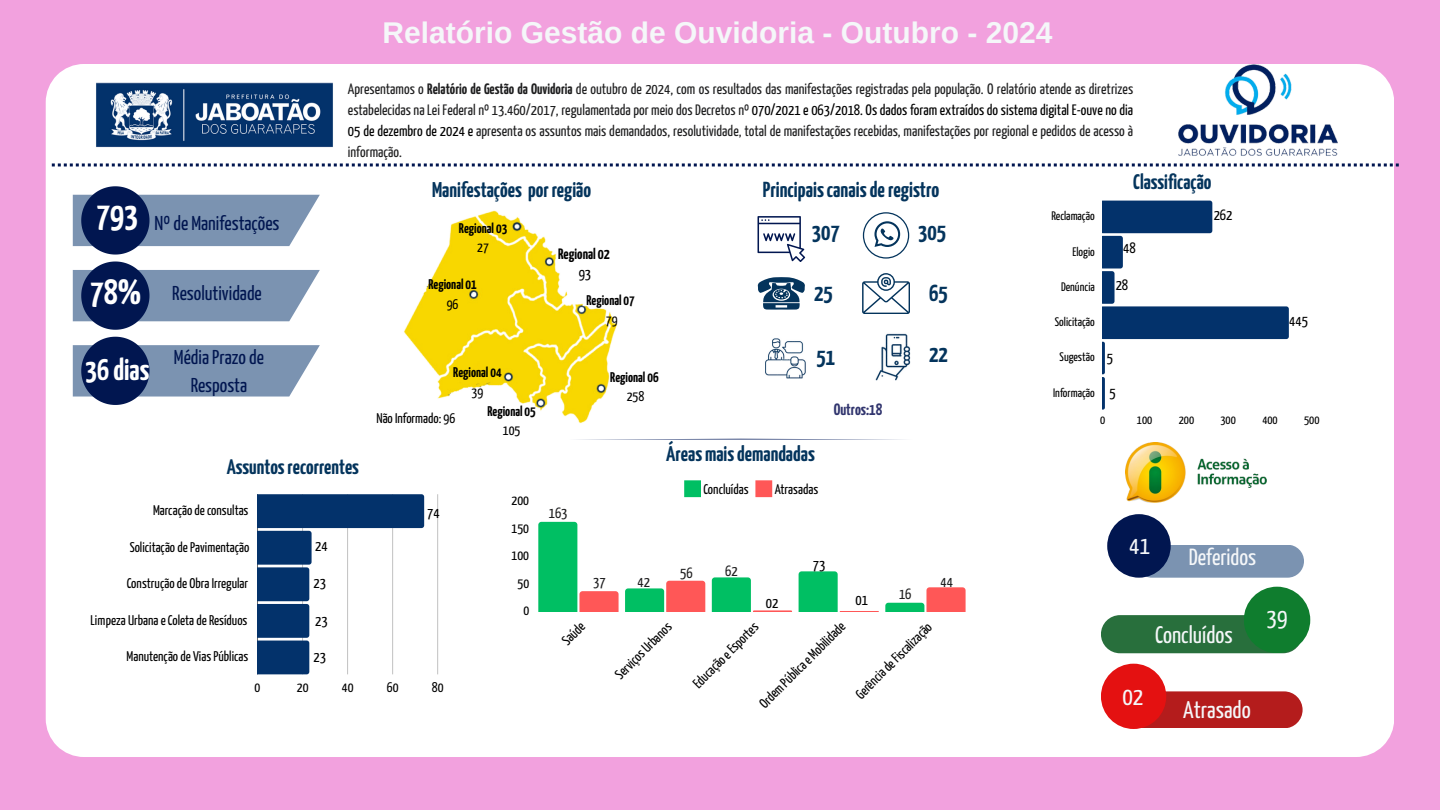
<style>
.page{position:relative;width:1440px;height:810px;background:#f2a1de}
.page>*{position:absolute;margin:0;border:0;box-sizing:border-box;transform-origin:0 0}
.t1{font:700 35px "Yanone Kaffeesatz";color:#fff}
.t2{font:700 30px "Arimo";color:#f5f7f9}
.t3{font:700 30px "Yanone Kaffeesatz";color:#fff}
.t4{font:25.2px "Yanone Kaffeesatz";color:#f5f7f9}
.t5{font:24.9px "Yanone Kaffeesatz";color:#f5f7f9}
.t6{font:24.8px "Yanone Kaffeesatz";color:#f5f7f9}
.t7{font:24.1px "Yanone Kaffeesatz";color:#f5f7f9}
.t8{font:23.9px "Yanone Kaffeesatz";color:#f5f7f9}
.t9{font:700 23.3px "Yanone Kaffeesatz";color:#04345c}
.t10{font:23.3px "Yanone Kaffeesatz";color:#f5f7f9}
.t11{font:700 21.7px "Yanone Kaffeesatz";color:#04345c}
.t12{font:700 21.3px "Yanone Kaffeesatz";color:#04345c}
.t13{font:700 21.2px "Yanone Kaffeesatz";color:#04345c}
.t14{font:700 21px "Yanone Kaffeesatz";color:#04345c}
.t15{font:20px/27.8px "Yanone Kaffeesatz";color:#011650;text-align:center}
.t16{font:700 16.3px "Yanone Kaffeesatz";color:#31356e}
.t17{font:15px/21px "Yanone Kaffeesatz";color:#1f1f20;text-align:justify}
.t18{font:15px "Yanone Kaffeesatz";color:#000}
.t19{font:700 15px "Yanone Kaffeesatz";color:#000}
.t20{font:14px "Yanone Kaffeesatz";color:#000}
.t21{font:700 14px "Yanone Kaffeesatz";color:#000}
.t22{font:12.3px "Yanone Kaffeesatz";color:#000}
.s1{font-weight:700}
.s2{color:#000}
</style>
<div class="page">
<div style="left:46px;top:64px;width:1348px;height:693px;background:#fff"></div>
<img style="left:1172px;top:64px;width:171px;height:99px">
<svg style="left:52px;top:163px;width:1347px;height:3px"></svg>
<svg style="left:73px;top:186px;width:247px;height:69px"></svg>
<svg style="left:73px;top:262px;width:247px;height:68px"></svg>
<svg style="left:73px;top:337px;width:247px;height:68px"></svg>
<img style="left:1126px;top:442px;width:141px;height:62px">
<div style="left:1135px;top:545px;width:169px;height:33px;background:#7b93b1;border-radius:16px"></div>
<div style="left:1107px;top:514px;width:64px;height:64px;background:#011650;border-radius:50%"></div>
<div style="left:1101px;top:615px;width:201px;height:38px;background:#286f3c;border-radius:19px"></div>
<div style="left:1244px;top:587px;width:66px;height:66px;background:#0f7d2e;border-radius:50%"></div>
<div style="left:1114px;top:691px;width:189px;height:37px;background:#b41c1c;border-radius:18px"></div>
<div style="left:1101px;top:664px;width:65px;height:65px;background:#e41111;border-radius:50%"></div>
<img style="left:403px;top:209px;width:218px;height:218px">
<svg style="left:862px;top:273px;width:48px;height:41px"></svg>
<svg style="left:756px;top:277px;width:50px;height:32px"></svg>
<svg style="left:863px;top:212px;width:46px;height:47px"></svg>
<svg style="left:1103px;top:201px;width:186px;height:209px"></svg>
<hr style="left:257px;top:494px;width:1px;height:180px;background:#000;opacity:.6">
<hr style="left:438px;top:494px;width:1px;height:180px;background:#f4f4f4">
<svg style="left:258px;top:494px;width:166px;height:180px"></svg>
<div style="left:684px;top:480px;width:17px;height:17px;background:#00bf63"></div>
<div style="left:755px;top:480px;width:17px;height:17px;background:#ff5757"></div>
<svg style="left:538px;top:522px;width:81px;height:90px"></svg>
<svg style="left:625px;top:581px;width:80px;height:31px"></svg>
<svg style="left:712px;top:577px;width:80px;height:35px"></svg>
<svg style="left:799px;top:571px;width:80px;height:41px"></svg>
<svg style="left:885px;top:587px;width:81px;height:25px"></svg>
<img style="left:871px;top:328px;width:39px;height:52px">
<svg style="left:758px;top:216px;width:47px;height:46px"></svg>
<img style="left:763px;top:333px;width:44px;height:45px">
<svg style="left:569px;top:439px;width:343px;height:1px"></svg>
<img style="left:81px;top:74px;width:267px;height:82px">
<h2 class="t2" style="left:383px;top:16px;width:671px">Relatório Gestão de Ouvidoria - Outubro - 2024</h2>
<h5 class="t17" style="left:348px;top:79px;width:787px">Apresentamos o <span class="s1">Relatório de Gestão da Ouvidoria</span> de outubro de 2024, com os resultados das manifestações registradas pela população. O relatório atende as diretrizes estabelecidas na Lei Federal nº 13.460/2017, regulamentada por meio dos Decretos nº <span class="s2">070/2021 e 063/2018. Os dados foram extraídos do sistema digital E-ouve no dia 05 de dezembro de 2024 e</span> apresenta os assuntos mais demandados, resolutividade, total de manifestações recebidas, manifestações por regional e pedidos de acesso à informação.</h5>
<h5 class="t1" style="left:96px;top:201px;width:44px">793</h5>
<h3 class="t15" style="left:155px;top:211px;width:126px">Nº de Manifestações</h3>
<p class="t1" style="left:90px;top:279px;width:53px">78%</p>
<h3 class="t15" style="left:172px;top:281px;width:91px">Resolutividade</h3>
<p class="t3" style="left:85px;top:358px;width:66px">36 dias</p>
<p class="t15" style="left:174px;top:345px;width:92px">Média Prazo de<br>Resposta</p>
<p class="t14" style="left:227px;top:459px;width:134px">Assuntosrecorrentes</p>
<p class="t12" style="left:432px;top:182px;width:161px">Manifestações por região</p>
<p class="t21" style="left:459px;top:223px;width:50px">Regional 03</p>
<p class="t20" style="left:477px;top:242px;width:13px">27</p>
<p class="t19" style="left:558px;top:248px;width:53px">Regional 02</p>
<p class="t18" style="left:579px;top:268px;width:14px">93</p>
<p class="t21" style="left:586px;top:295px;width:50px">Regional 07</p>
<p class="t20" style="left:606px;top:315px;width:13px">79</p>
<p class="t21" style="left:428px;top:279px;width:50px">Regional 01</p>
<p class="t20" style="left:447px;top:298px;width:13px">96</p>
<h6 class="t21" style="left:453px;top:367px;width:50px">Regional 04</h6>
<p class="t20" style="left:472px;top:387px;width:13px">39</p>
<p class="t20" style="left:376px;top:412px;width:80px">Não Informado: 96</p>
<h5 class="t21" style="left:487px;top:405px;width:50px">Regional 05</h5>
<h1 class="t20" style="left:503px;top:425px;width:19px">105</h1>
<p class="t21" style="left:610px;top:372px;width:50px">Regional 06</p>
<p class="t20" style="left:627px;top:391px;width:19px">258</p>
<p class="t11" style="left:763px;top:181px;width:178px">Principaiscanaisderegistro</p>
<p class="t9" style="left:812px;top:223px;width:30px">307</p>
<p class="t9" style="left:918px;top:223px;width:30px">305</p>
<p class="t9" style="left:814px;top:284px;width:20px">25</p>
<p class="t9" style="left:929px;top:284px;width:20px">65</p>
<p class="t9" style="left:817px;top:348px;width:20px">51</p>
<h3 class="t16" style="left:834px;top:403px;width:50px">Outros:18</h3>
<p class="t9" style="left:929px;top:344px;width:20px">22</p>
<p class="t13" style="left:666px;top:445px;width:150px">Áreas maisdemandadas</p>
<p class="t20" style="left:703px;top:484px;width:47px">Concluídas</p>
<p class="t20" style="left:775px;top:484px;width:45px">Atrasadas</p>
<p class="t20" style="left:153px;top:505px;width:97px">Marcação de consultas</p>
<p class="t20" style="left:130px;top:541px;width:121px">Solicitação de Pavimentação</p>
<p class="t20" style="left:127px;top:578px;width:123px">Construção de Obra Irregular</p>
<p class="t20" style="left:91px;top:615px;width:158px">Limpeza Urbana e Coleta de Resíduos</p>
<p class="t20" style="left:127px;top:651px;width:123px">Manutenção de Vias Públicas</p>
<p class="t18" style="left:315px;top:540px;width:14px">24</p>
<h3 class="t18" style="left:314px;top:577px;width:14px">23</h3>
<p class="t18" style="left:315px;top:615px;width:14px">23</p>
<p class="t18" style="left:314px;top:651px;width:14px">23</p>
<p class="t18" style="left:427px;top:507px;width:14px">74</p>
<p class="t20" style="left:255px;top:681px;width:7px">0</p>
<p class="t20" style="left:297px;top:681px;width:13px">20</p>
<p class="t20" style="left:342px;top:681px;width:13px">40</p>
<p class="t20" style="left:387px;top:681px;width:13px">60</p>
<p class="t20" style="left:432px;top:681px;width:13px">80</p>
<p class="t20" style="left:512px;top:495px;width:19px">200</p>
<p class="t20" style="left:512px;top:522px;width:19px">150</p>
<p class="t20" style="left:512px;top:550px;width:19px">100</p>
<p class="t20" style="left:518px;top:577px;width:13px">50</p>
<p class="t20" style="left:523px;top:605px;width:7px">0</p>
<p class="t17" style="left:549px;top:503px;width:20px">163</p>
<p class="t17" style="left:593px;top:572px;width:14px">37</p>
<p class="t17" style="left:638px;top:573px;width:14px">42</p>
<p class="t17" style="left:680px;top:563px;width:14px">56</p>
<h3 class="t17" style="left:725px;top:562px;width:14px">62</h3>
<p class="t18" style="left:766px;top:597px;width:14px">02</p>
<p class="t18" style="left:813px;top:559px;width:14px">73</p>
<p class="t18" style="left:856px;top:594px;width:14px">01</p>
<p class="t17" style="left:899px;top:585px;width:14px">16</p>
<p class="t17" style="left:940px;top:572px;width:14px">44</p>
<p class="t20" style="left:561px;top:639px;width:27px;rotate:-45deg">Saúde</p>
<p class="t20" style="left:614px;top:673px;width:75px;rotate:-45deg">Serviços Urbanos</p>
<p class="t20" style="left:691px;top:682px;width:88px;rotate:-45deg">Educação e Esportes</p>
<p class="t20" style="left:758px;top:702px;width:116px;rotate:-45deg">Ordem Pública e Mobil dade</p>
<p class="t20" style="left:854px;top:692px;width:103px;rotate:-45deg">Gerência de Fiscalização</p>
<p class="t22" style="left:1051px;top:211px;width:45px">Reclamação</p>
<p class="t22" style="left:1072px;top:246px;width:24px">Elogio</p>
<p class="t22" style="left:1061px;top:282px;width:35px">Denúncia</p>
<p class="t22" style="left:1055px;top:317px;width:41px">Solicitação</p>
<p class="t22" style="left:1060px;top:352px;width:37px">Sugestão</p>
<p class="t22" style="left:1053px;top:388px;width:43px">Informação</p>
<h3 class="t14" style="left:1133px;top:173px;width:80px">Classificação</h3>
<p class="t18" style="left:1123px;top:242px;width:14px">48</p>
<p class="t18" style="left:1116px;top:279px;width:14px">28</p>
<p class="t18" style="left:1107px;top:352px;width:8px">5</p>
<p class="t18" style="left:1110px;top:387px;width:8px">5</p>
<p class="t18" style="left:1214px;top:209px;width:20px">262</p>
<p class="t18" style="left:1289px;top:315px;width:20px">445</p>
<p class="t22" style="left:1100px;top:414px;width:7px">0</p>
<p class="t22" style="left:1137px;top:414px;width:17px">100</p>
<p class="t22" style="left:1179px;top:414px;width:17px">200</p>
<p class="t22" style="left:1220px;top:414px;width:17px">300</p>
<p class="t22" style="left:1262px;top:414px;width:17px">400</p>
<p class="t22" style="left:1304px;top:414px;width:17px">500</p>
<p class="t6" style="left:1129px;top:536px;width:22px">41</p>
<p class="t10" style="left:1189px;top:548px;width:69px">Deferidos</p>
<p class="t8" style="left:1155px;top:625px;width:79px">Concluídos</p>
<p class="t5" style="left:1267px;top:608px;width:22px">39</p>
<p class="t4" style="left:1122px;top:687px;width:23px">02</p>
<h1 class="t7" style="left:1183px;top:700px;width:69px">Atrasado</h1>
</div>
